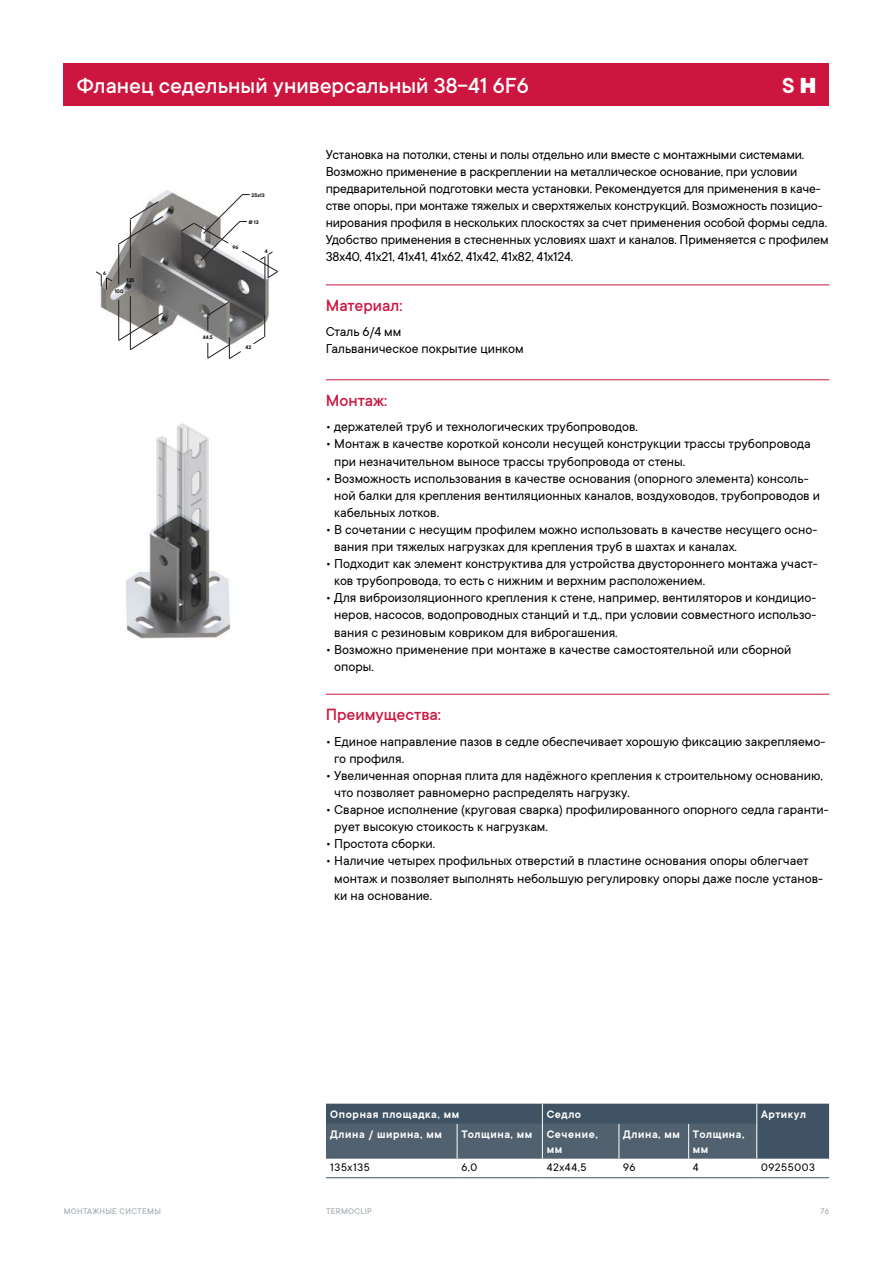
<style>
.page{position:relative;width:893px;height:1263px;background:#fff}
.page>*{position:absolute;margin:0;border:0;box-sizing:border-box;transform-origin:0 0}
.t1{font:500 24px "TT Commons";color:#fff}
.t2{font:600 24px "TT Commons";color:#fff}
.t3{font:500 18px "TT Commons";color:#cd163f}
.t4{font:14.25px/17.1px "TT Commons";color:#000}
.t5{font:600 12px/14.4px "TT Commons";letter-spacing:.05em;color:#fff}
.t6{font:12px "TT Commons";letter-spacing:.05em;color:#000}
.t7{font:9px "TT Commons";letter-spacing:.03em;color:#9ba2a8}
.t8{font:600 5.7px "TT Commons";color:#000}
.s1{font-weight:900}
</style>
<div class="page">
<div style="left:64px;top:64px;width:765px;height:42px;background:#cd163f"></div>
<img style="left:96px;top:190px;width:183px;height:161px">
<hr style="left:130px;top:296px;width:1px;height:52px;background:#1d1d1b">
<hr style="left:130px;top:220px;width:1px;height:48px;background:#1d1d1b">
<hr style="left:118px;top:245px;width:1px;height:39px;background:#1d1d1b">
<svg style="left:118px;top:202px;width:45px;height:44px"></svg>
<hr style="left:118px;top:300px;width:1px;height:39px;background:#1d1d1b">
<svg style="left:118px;top:313px;width:45px;height:37px"></svg>
<svg style="left:207px;top:302px;width:22px;height:28px"></svg>
<svg style="left:207px;top:338px;width:34px;height:21px"></svg>
<svg style="left:253px;top:316px;width:12px;height:28px"></svg>
<svg style="left:96px;top:272px;width:16px;height:17px"></svg>
<svg style="left:181px;top:194px;width:97px;height:86px"></svg>
<svg style="left:326px;top:1104px;width:503px;height:55px;background:#4b5c6c"></svg>
<hr style="left:326px;top:1177px;width:131px;height:1px;background:#3f5364">
<hr style="left:457px;top:1177px;width:85px;height:1px;background:#3f5364">
<hr style="left:542px;top:1177px;width:77px;height:1px;background:#3f5364">
<hr style="left:619px;top:1177px;width:70px;height:1px;background:#3f5364">
<hr style="left:689px;top:1177px;width:68px;height:1px;background:#3f5364">
<hr style="left:757px;top:1177px;width:72px;height:1px;background:#3f5364">
<img style="left:126px;top:423px;width:105px;height:217px">
<hr style="left:326px;top:284px;width:503px;height:1px;background:#cd163f">
<hr style="left:326px;top:379px;width:503px;height:1px;background:#cd163f">
<hr style="left:326px;top:694px;width:503px;height:1px;background:#cd163f">
<h1 class="t1" style="left:77px;top:73px;width:454px">Фланец седельный универсальный 38-41 6F6</h1>
<h1 class="t2" style="left:782px;top:73px;width:36px">S <span class="s1">H</span></h1>
<p class="t8" style="left:103px;top:270px;width:4px">6</p>
<p class="t8" style="left:126px;top:278px;width:9px">135</p>
<p class="t8" style="left:115px;top:288px;width:10px">100</p>
<p class="t8" style="left:232px;top:244px;width:7px">96</p>
<p class="t8" style="left:252px;top:192px;width:15px">25x13</p>
<p class="t8" style="left:249px;top:219px;width:11px">Ø 13</p>
<p class="t8" style="left:265px;top:248px;width:4px">4</p>
<p class="t8" style="left:203px;top:334px;width:11px">44,5</p>
<p class="t8" style="left:246px;top:344px;width:7px">42</p>
<p class="t4" style="left:326px;top:146px;width:504px">Установка на потолки, стены и полы отдельно или вместе с монтажными системами.<br>Возможно применение в раскреплении на металлическое основание, при условии предварительной подготовки места установки. Рекомендуется для применения в каче&shy;стве опоры, при монтаже тяжелых и сверхтяжелых конструкций. Возможность позицио&shy;нирования профиля в нескольких плоскостях за счет применения особой формы седла.<br>Удобство применения в стесненных условиях шахт и каналов. Применяется с профилем 38x40, 41x21, 41x41, 41x62, 41x42, 41x82, 41x124.</p>
<p class="t3" style="left:326px;top:295px;width:78px">Материал:</p>
<p class="t4" style="left:326px;top:324px;width:199px">Сталь 6/4 мм<br>Гальваническое покрытие цинком</p>
<p class="t3" style="left:326px;top:390px;width:63px">Монтаж:</p>
<p class="t4" style="left:326px;top:418px;width:314px">• держателей труб и технологических трубопроводов.</p>
<p class="t4" style="left:334px;top:436px;width:478px;text-indent:-9px">• Монтаж в качестве короткой консоли несущей конструкции трассы трубопровода при незначительном выносе трассы трубопровода от стены.</p>
<p class="t4" style="left:334px;top:470px;width:487px;text-indent:-9px">• Возможность использования в качестве основания (опорного элемента) консоль&shy;ной балки для крепления вентиляционных каналов, воздуховодов, трубопроводов и кабельных лотков.</p>
<p class="t4" style="left:334px;top:521px;width:485px;text-indent:-9px">• В сочетании с несущим профилем можно использовать в качестве несущего осно&shy;вания при тяжелых нагрузках для крепления труб в шахтах и каналах.</p>
<p class="t4" style="left:334px;top:555px;width:485px;text-indent:-9px">• Подходит как элемент конструктива для устройства двустороннего монтажа участ&shy;ков трубопровода, то есть с нижним и верхним расположением.</p>
<p class="t4" style="left:334px;top:589px;width:484px;text-align:justify;text-indent:-9px">• Для виброизоляционного крепления к стене, например, вентиляторов и кондицио&shy;неров, насосов, водопроводных станций и т.д., при условии совместного использо&shy;вания с резиновым ковриком для виброгашения.</p>
<p class="t4" style="left:334px;top:641px;width:459px;text-indent:-9px">• Возможно применение при монтаже в качестве самостоятельной или сборной опоры.</p>
<p class="t3" style="left:326px;top:705px;width:117px">Преимущества:</p>
<p class="t4" style="left:334px;top:733px;width:493px;text-indent:-9px">• Единое направление пазов в седле обеспечивает хорошую фиксацию закрепляемо&shy;го профиля.</p>
<p class="t4" style="left:334px;top:767px;width:490px;text-indent:-9px">• Увеличенная опорная плита для надёжного крепления к строительному основанию, что позволяет равномерно распределять нагрузку.</p>
<p class="t4" style="left:334px;top:801px;width:496px;text-indent:-9px">• Сварное исполнение (круговая сварка) профилированного опорного седла гаранти&shy;рует высокую стоикость к нагрузкам.</p>
<p class="t4" style="left:326px;top:835px;width:111px">• Простота сборки.</p>
<p class="t4" style="left:334px;top:853px;width:490px;text-indent:-9px">• Наличие четырех профильных отверстий в пластине основания опоры облегчает монтаж и позволяет выполнять небольшую регулировку опоры даже после установ&shy;ки на основание.</p>
<p class="t5" style="left:330px;top:1107px;width:130px">Опорная площадка, мм</p>
<p class="t5" style="left:547px;top:1107px;width:36px">Седло</p>
<p class="t5" style="left:761px;top:1107px;width:47px">Артикул</p>
<p class="t5" style="left:330px;top:1127px;width:113px">Длина / ширина, мм</p>
<p class="t5" style="left:547px;top:1127px;width:53px;text-indent:-85px">Толщина, мм Сечение, мм</p>
<p class="t5" style="left:693px;top:1127px;width:53px;text-indent:-70px">Длина, мм Толщина, мм</p>
<p class="t6" style="left:330px;top:1161px;width:41px">135x135</p>
<p class="t6" style="left:461px;top:1161px;width:17px">6,0</p>
<p class="t6" style="left:547px;top:1161px;width:41px">42x44,5</p>
<p class="t6" style="left:623px;top:1161px;width:14px">96</p>
<p class="t6" style="left:693px;top:1161px;width:7px">4</p>
<p class="t6" style="left:761px;top:1161px;width:55px">09255003</p>
<p class="t7" style="left:64px;top:1206px;width:99px">МОНТАЖНЫЕ СИСТЕМЫ</p>
<p class="t7" style="left:326px;top:1206px;width:48px">TERMOCLIP</p>
<p class="t7" style="left:820px;top:1206px;width:10px">76</p>
</div>
